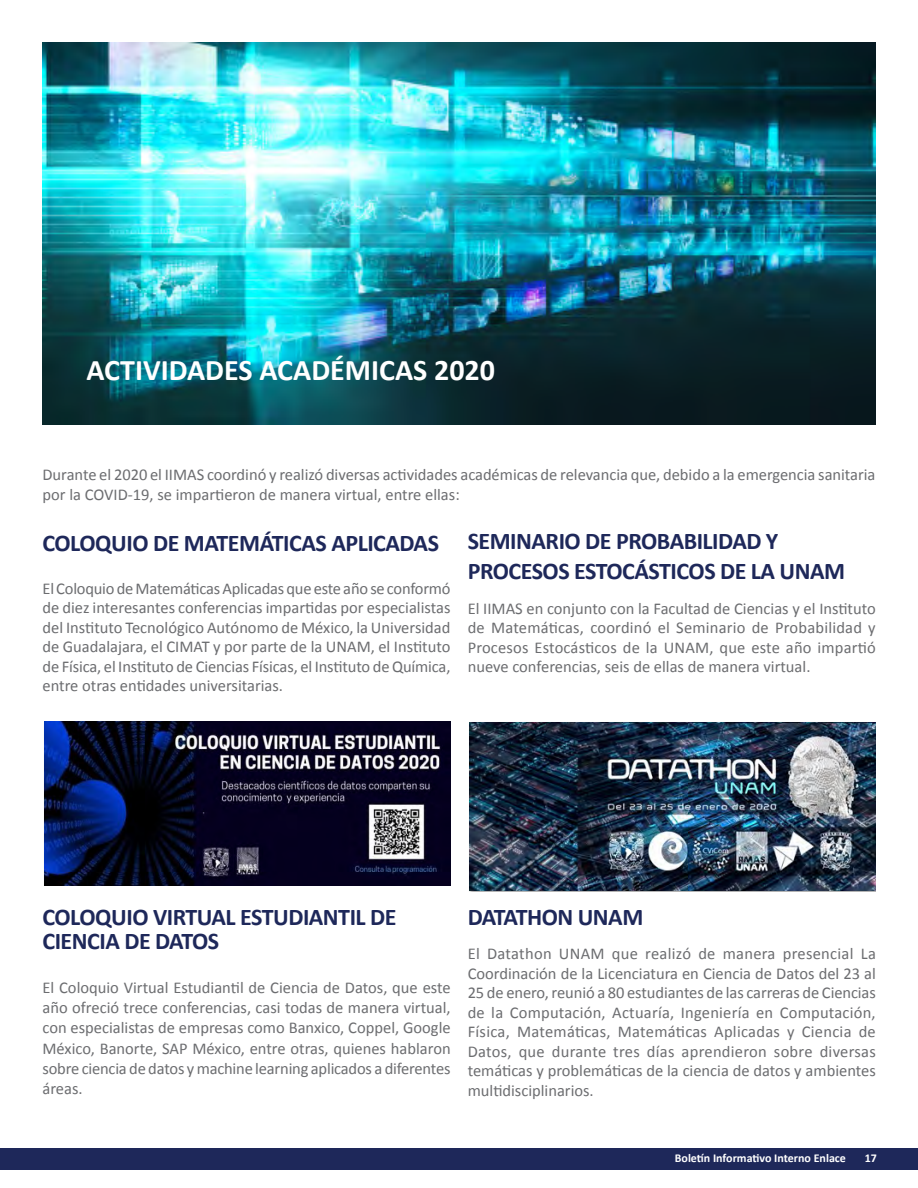
<style>
.page{position:relative;width:918px;height:1188px;background:#fff}
.page>*{position:absolute;margin:0;border:0;box-sizing:border-box;transform-origin:0 0}
.Titulo{font:700 30px "Calibri";color:#fff}
.Subtítulo{font:700 24px/24px "Calibri";letter-spacing:-.02em;color:#1e285a}
.Texto_s_Sangría{font:700 24px "Calibri";letter-spacing:-.02em;color:#1e285a}
.Texto_s_Sangría-2{font:16.5px/19.5px "Calibri";color:#6c6d70;text-align:justify}
.t1{font:700 12px "Calibri";color:#fff}
</style>
<div class="page">
<div style="left:0;top:1148px;width:918px;height:21px;background:#1e285a"></div>
<img style="left:43px;top:43px;width:832px;height:382px">
<img style="left:469px;top:722px;width:407px;height:168px">
<img style="left:44px;top:722px;width:406px;height:164px">
<p class="Titulo" style="left:86px;top:351px;width:410px">ACTIVIDADES ACADÉMICAS 2020</p>
<p class="Texto_s_Sangría-2" style="left:43px;top:465px;width:835px">Durante el 2020 el IIMAS coordinó y realizó diversas actividades académicas de relevancia que, debido a la emergencia sanitaria por la COVID-19, se impartieron de manera virtual, entre ellas:</p>
<p class="Texto_s_Sangría" style="left:43px;top:527px;width:398px">COLOQUIO DE MATEMÁTICAS APLICADAS</p>
<p class="Texto_s_Sangría-2" style="left:43px;top:578px;width:410px">El Coloquio de Matemáticas Aplicadas que este año se conformó de diez interesantes conferencias impartidas por especialistas del Instituto Tecnológico Autónomo de México, la Universidad de Guadalajara, el CIMAT y por parte de la UNAM, el Instituto de Física, el Instituto de Ciencias Físicas, el Instituto de Química, entre otras entidades universitarias.</p>
<p class="Subtítulo" style="left:468px;top:526px;width:379px;line-height:30px">SEMINARIO DE PROBABILIDAD Y<br>PROCESOS ESTOCÁSTICOS DE LA UNAM</p>
<p class="Texto_s_Sangría-2" style="left:468px;top:599px;width:410px">El IIMAS en conjunto con la Facultad de Ciencias y el Instituto de Matemáticas, coordinó el Seminario de Probabilidad y Procesos Estocásticos de la UNAM, que este año impartió nueve conferencias, seis de ellas de manera virtual.</p>
<p class="Subtítulo" style="left:43px;top:905px;width:356px">COLOQUIO VIRTUAL ESTUDIANTIL DE<br>CIENCIA DE DATOS</p>
<p class="Texto_s_Sangría-2" style="left:43px;top:977px;width:410px;line-height:20.2px">El Coloquio Virtual Estudiantil de Ciencia de Datos, que este año ofreció trece conferencias, casi todas de manera virtual, con especialistas de empresas como Banxico, Coppel, Google México, Banorte, SAP México, entre otras, quienes hablaron sobre ciencia de datos y machine learning aplicados a diferentes áreas.</p>
<p class="Subtítulo" style="left:468px;top:905px;width:177px">DATATHON UNAM</p>
<p class="Texto_s_Sangría-2" style="left:468px;top:944px;width:410px">El Datathon UNAM que realizó de manera presencial La Coordinación de la Licenciatura en Ciencia de Datos del 23 al 25 de enero, reunió a 80 estudiantes de las carreras de Ciencias de la Computación, Actuaría, Ingeniería en Computación, Física, Matemáticas, Matemáticas Aplicadas y Ciencia de Datos, que durante tres días aprendieron sobre diversas temáticas y problemáticas de la ciencia de datos y ambientes multidisciplinarios.</p>
<p class="t1" style="left:675px;top:1151px;width:173px">Boletín Informativo Interno Enlace</p>
<p class="t1" style="left:865px;top:1151px;width:14px">17</p>
</div>
